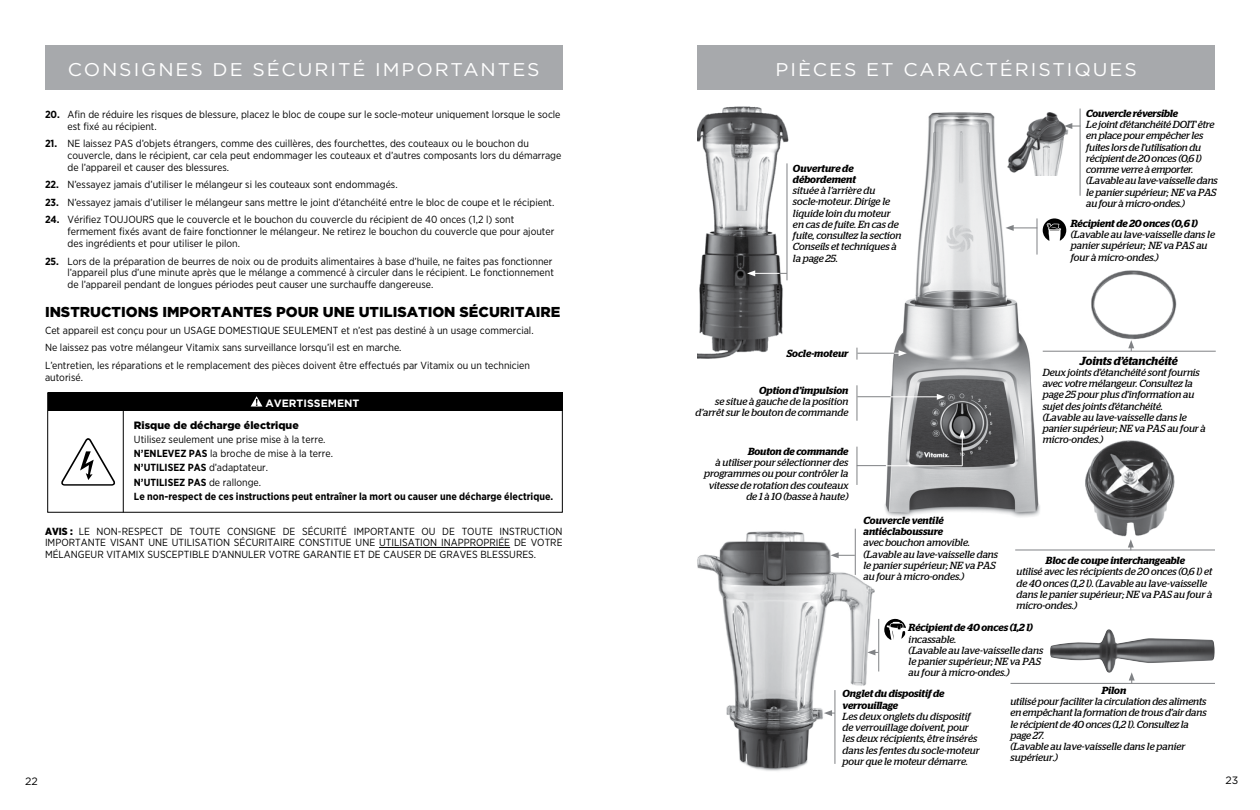
<style>
.page{position:relative;width:1260px;height:810px;background:#fff}
.page>*{position:absolute;margin:0;border:0;box-sizing:border-box;transform-origin:0 0}
.t1{font:18.38px "Gotham";letter-spacing:.1em;color:#fff;scale:1.05 1}
.t2{font:900 14.38px "Gotham";color:#000}
.t3{font:italic 600 11.75px "Stag";color:#000}
.t4{font:900 10.62px "Gotham";color:#000}
.t5{font:700 10.62px "Gotham";color:#fff}
.t6{font:10.62px "Gotham";color:#000}
.t7{font:10.25px/11.9px "Gotham Narrow";color:#000}
.t8{font:italic 10.25px/11.2px "Stag";color:#000}
.t9{font:italic 600 10.25px/11.2px "Stag";color:#000}
.t10{font:700 10.25px/14.4px "Gotham Narrow";color:#000}
.s1{font-weight:700}
.s2{font-weight:400}
.s3{font-weight:900}
</style>
<div class="page">
<img style="left:880px;top:112px;width:160px;height:405px">
<div style="left:1017px;top:263px;width:66px;height:31px;background:#fff"></div>
<div style="left:45px;top:45px;width:517px;height:45px;background:#a7a9ac"></div>
<div style="left:48px;top:393px;width:514px;height:18px;background:#000"></div>
<svg style="left:251px;top:396px;width:12px;height:11px"></svg>
<svg style="left:61px;top:438px;width:55px;height:48px"></svg>
<hr style="left:123px;top:407px;width:1px;height:105px;background:#000">
<hr style="left:379px;top:547px;width:131px;height:1px;background:#000">
<div style="left:698px;top:45px;width:517px;height:45px;background:#a7a9ac"></div>
<hr style="left:1037px;top:218px;width:1px;height:37px;background:#808285">
<svg style="left:1006px;top:225px;width:31px;height:6px"></svg>
<svg style="left:894px;top:350px;width:13px;height:6px"></svg>
<hr style="left:857px;top:385px;width:1px;height:36px;background:#808285">
<hr style="left:891px;top:396px;width:48px;height:1px;background:#fff">
<svg style="left:937px;top:394px;width:8px;height:6px"></svg>
<hr style="left:857px;top:447px;width:1px;height:38px;background:#808285">
<svg style="left:858px;top:465px;width:28px;height:1px"></svg>
<img style="left:1050px;top:629px;width:165px;height:44px">
<img style="left:697px;top:516px;width:187px;height:255px">
<hr style="left:855px;top:529px;width:1px;height:46px;background:#808285">
<svg style="left:831px;top:552px;width:24px;height:6px"></svg>
<hr style="left:878px;top:619px;width:1px;height:53px;background:#808285">
<svg style="left:867px;top:649px;width:11px;height:6px"></svg>
<hr style="left:1043px;top:351px;width:173px;height:1px;background:#808285">
<img style="left:1070px;top:440px;width:121px;height:110px">
<img style="left:1091px;top:270px;width:86px;height:70px">
<hr style="left:1015px;top:550px;width:200px;height:1px;background:#808285">
<svg style="left:1128px;top:539px;width:6px;height:11px"></svg>
<hr style="left:962px;top:436px;width:1px;height:30px;background:#fff">
<svg style="left:959px;top:429px;width:6px;height:9px"></svg>
<img style="left:698px;top:106px;width:91px;height:253px">
<hr style="left:787px;top:163px;width:1px;height:117px;background:#808285">
<hr style="left:1080px;top:109px;width:1px;height:87px;background:#808285">
<hr style="left:835px;top:690px;width:1px;height:74px;background:#808285">
<svg style="left:824px;top:710px;width:11px;height:6px"></svg>
<hr style="left:1011px;top:683px;width:204px;height:1px;background:#808285">
<svg style="left:1129px;top:672px;width:6px;height:11px"></svg>
<svg style="left:1043px;top:218px;width:23px;height:23px"></svg>
<svg style="left:884px;top:619px;width:22px;height:21px"></svg>
<hr style="left:857px;top:396px;width:34px;height:1px;background:#808285">
<hr style="left:857px;top:353px;width:37px;height:1px;background:#808285">
<hr style="left:886px;top:465px;width:76px;height:1px;background:#fff">
<svg style="left:747px;top:270px;width:40px;height:6px"></svg>
<svg style="left:1128px;top:340px;width:6px;height:11px"></svg>
<img style="left:1005px;top:112px;width:64px;height:64px">
<svg style="left:1064px;top:123px;width:16px;height:6px"></svg>
<h1 class="t1" style="left:68px;top:58px;width:451px">CONSIGNES DE SÉCURITÉ IMPORTANTES</h1>
<p class="t7" style="left:68px;top:108px;width:495px;text-indent:-23px"><span class="s1">20.</span> Afin de réduire les risques de blessure, placez le bloc de coupe sur le socle-moteur uniquement lorsque le socle est fixé au récipient.</p>
<p class="t7" style="left:68px;top:137px;width:495px;text-indent:-23px"><span class="s1">21.</span> NE laissez PAS d’objets étrangers, comme des cuillères, des fourchettes, des couteaux ou le bouchon du couvercle, dans le récipient, car cela peut endommager les couteaux et d’autres composants lors du démarrage de l’appareil et causer des blessures.</p>
<p class="t7" style="left:45px;top:179px;width:354px"><span class="s1">22.</span> N’essayez jamais d’utiliser le mélangeur si les couteaux sont endommagés.</p>
<p class="t7" style="left:45px;top:196px;width:511px"><span class="s1">23.</span> N’essayez jamais d’utiliser le mélangeur sans mettre le joint d’étanchéité entre le bloc de coupe et le récipient.</p>
<p class="t7" style="left:68px;top:214px;width:488px;text-indent:-23px"><span class="s1">24.</span> Vérifiez TOUJOURS que le couvercle et le bouchon du couvercle du récipient de 40 onces (1,2 l) sont fermement fixés avant de faire fonctionner le mélangeur. Ne retirez le bouchon du couvercle que pour ajouter des ingrédients et pour utiliser le pilon.</p>
<p class="t7" style="left:68px;top:255px;width:488px;text-indent:-23px"><span class="s1">25.</span> Lors de la préparation de beurres de noix ou de produits alimentaires à base d’huile, ne faites pas fonctionner l’appareil plus d’une minute après que le mélange a commencé à circuler dans le récipient. Le fonctionnement de l’appareil pendant de longues périodes peut causer une surchauffe dangereuse.</p>
<h2 class="t2" style="left:45px;top:302px;width:517px">INSTRUCTIONS IMPORTANTES POUR UNE UTILISATION SÉCURITAIRE</h2>
<p class="t7" style="left:45px;top:321px;width:490px;line-height:17.5px">Cet appareil est conçu pour un USAGE DOMESTIQUE SEULEMENT et n’est pas destiné à un usage commercial.<br>Ne laissez pas votre mélangeur Vitamix sans surveillance lorsqu’il est en marche.<br>L’entretien, les réparations et le remplacement des pièces doivent être effectués par Vitamix ou un technicien</p>
<p class="t7" style="left:45px;top:371px;width:40px">autorisé.</p>
<p class="t5" style="left:265px;top:396px;width:95px">AVERTISSEMENT</p>
<p class="t4" style="left:134px;top:417px;width:166px">Risque de décharge électrique</p>
<p class="t10" style="left:134px;top:432px;width:421px"><span class="s2">Utilisez seulement une prise mise à la terre.<br></span>N’ENLEVEZ PAS <span class="s2">la broche de mise à la terre.<br></span>N’UTILISEZ PAS <span class="s2">d’adaptateur.<br></span>N’UTILISEZ PAS <span class="s2">de rallonge.<br></span>Le non-respect de ces instructions peut entraîner la mort ou causer une décharge électrique.</p>
<p class="t7" style="left:45px;top:525px;width:519px;text-align:justify"><span class="s3">AVIS :</span> LE NON-RESPECT DE TOUTE CONSIGNE DE SÉCURITÉ IMPORTANTE OU DE TOUTE INSTRUCTION IMPORTANTE VISANT UNE UTILISATION SÉCURITAIRE CONSTITUE UNE UTILISATION INAPPROPRIÉE DE VOTRE MÉLANGEUR VITAMIX SUSCEPTIBLE D’ANNULER VOTRE GARANTIE ET DE CAUSER DE GRAVES BLESSURES.</p>
<h1 class="t1" style="left:776px;top:58px;width:346px">PIÈCES ET CARACTÉRISTIQUES</h1>
<p class="t9" style="left:793px;top:162px;width:64px">Ouverture de débordement</p>
<p class="t8" style="left:793px;top:185px;width:110px">située à l’arrière du socle-moteur. Dirige le liquide loin du moteur en cas de fuite. En cas de fuite, consultez la section<br>Conseils et techniques à la page 25.</p>
<p class="t9" style="left:1086px;top:108px;width:93px">Couvercle réversible</p>
<p class="t8" style="left:1086px;top:119px;width:133px">Le joint d’étanchéité DOIT être en place pour empêcher les fuites lors de l’utilisation du récipient de 20 onces (0,6 l) comme verre à emporter. (Lavable au lave-vaisselle dans le panier supérieur; NE va PAS au four à micro-ondes.)</p>
<p class="t9" style="left:1071px;top:218px;width:129px">Récipient de 20 onces (0,6 l)</p>
<p class="t8" style="left:1071px;top:229px;width:146px">(Lavable au lave-vaisselle dans le panier supérieur; NE va PAS au four à micro-ondes.)</p>
<p class="t9" style="left:787px;top:348px;width:63px">Socle-moteur</p>
<p class="t9" style="left:759px;top:384px;width:91px">Option d’impulsion</p>
<p class="t8" style="left:696px;top:396px;width:154px;text-align:right">se situe à gauche de la position d’arrêt sur le bouton de commande</p>
<p class="t9" style="left:748px;top:446px;width:102px">Bouton de commande</p>
<p class="t8" style="left:704px;top:457px;width:146px;text-align:right">à utiliser pour sélectionner des programmes ou pour contrôler la vitesse de rotation des couteaux de 1 à 10 (basse à haute)</p>
<p class="t9" style="left:864px;top:515px;width:82px">Couvercle ventilé antiéclaboussure</p>
<p class="t8" style="left:864px;top:537px;width:136px">avec bouchon amovible. (Lavable au lave-vaisselle dans le panier supérieur; NE va PAS au four à micro-ondes.)</p>
<p class="t3" style="left:1080px;top:354px;width:99px">Joints d’étanchéité</p>
<p class="t8" style="left:1043px;top:367px;width:165px">Deux joints d’étanchéité sont fournis avec votre mélangeur. Consultez la page 25 pour plus d’information au sujet des joints d’étanchéité.<br>(Lavable au lave-vaisselle dans le panier supérieur; NE va PAS au four à micro-ondes.)</p>
<p class="t9" style="left:1046px;top:555px;width:141px">Bloc de coupe interchangeable</p>
<p class="t8" style="left:1017px;top:566px;width:197px">utilisé avec les récipients de 20 onces (0,6 l) et de 40 onces (1,2 l). (Lavable au lave-vaisselle dans le panier supérieur; NE va PAS au four à micro-ondes.)</p>
<p class="t9" style="left:909px;top:622px;width:126px">Récipient de 40 onces (1,2 l)</p>
<p class="t8" style="left:909px;top:633px;width:136px">incassable.<br>(Lavable au lave-vaisselle dans le panier supérieur; NE va PAS au four à micro-ondes.)</p>
<p class="t9" style="left:843px;top:688px;width:103px">Onglet du dispositif de verrouillage</p>
<p class="t8" style="left:843px;top:711px;width:138px">Les deux onglets du dispositif de verrouillage doivent, pour les deux récipients, être insérés dans les fentes du socle-moteur pour que le moteur démarre.</p>
<p class="t9" style="left:1102px;top:685px;width:26px">Pilon</p>
<p class="t8" style="left:1011px;top:696px;width:198px">utilisé pour faciliter la circulation des aliments en empêchant la formation de trous d’air dans le récipient de 40 onces (1,2 l). Consultez la page 27.<br>(Lavable au lave-vaisselle dans le panier supérieur.)</p>
<p class="t6" style="left:25px;top:775px;width:14px">22</p>
<p class="t6" style="left:1225px;top:774px;width:14px">23</p>
</div>
